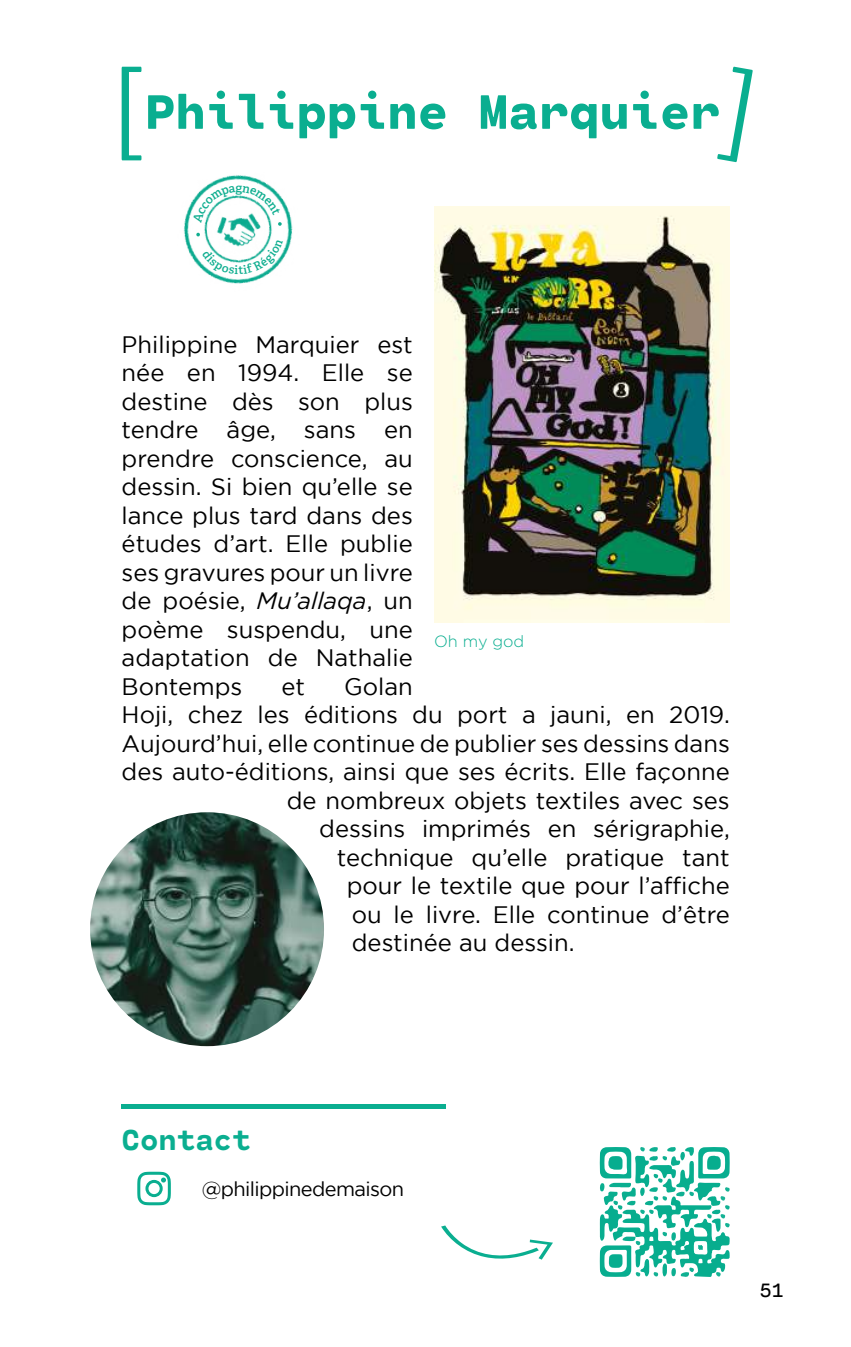
<style>
.page{position:relative;width:851px;height:1347px;background:#fff}
.page>*{position:absolute;margin:0;border:0;box-sizing:border-box;transform-origin:0 0}
.t1{font:800 50px "Cartograph CF";letter-spacing:-.01em;color:#0aae90}
.t2{font:800 30px "Cartograph CF";color:#0aae90}
.t3{font:23.75px/28.5px "Gotham";color:#000;text-align:justify}
.t4{font:20px "Gotham";letter-spacing:-.03em;color:#000}
.t5{font:20px "Cartograph CF";color:#000}
.t6{font:300 16.25px "Gotham";color:#0aae90}
.s1{font-style:italic}
</style>
<div class="page">
<img style="left:90px;top:812px;width:234px;height:234px;border-radius:117px">
<img style="left:434px;top:206px;width:295px;height:416px">
<svg style="left:122px;top:67px;width:19px;height:93px"></svg>
<hr style="left:122px;top:1104px;width:323px;height:4px;background:#0aae90">
<svg style="left:441px;top:1225px;width:112px;height:35px"></svg>
<svg style="left:717px;top:67px;width:35px;height:95px"></svg>
<svg style="left:137px;top:1171px;width:34px;height:34px"></svg>
<svg style="left:599px;top:1147px;width:130px;height:129px"></svg>
<img style="left:183px;top:175px;width:110px;height:109px">
<img style="left:191px;top:181px;width:95px;height:96px">
<img style="left:205px;top:226px;width:68px;height:7px">
<svg style="left:193px;top:185px;width:89px;height:41px"></svg>
<svg style="left:196px;top:233px;width:87px;height:41px"></svg>
<h1 class="t1" style="left:145px;top:70px;width:577px">Philippine Marquier</h1>
<p class="t3" style="left:122px;top:330px;width:293px">Philippine Marquier est née en 1994. Elle se destine dès son plus tendre âge, sans en prendre conscience, au dessin. Si bien qu’elle se lance plus tard dans des études d’art. Elle publie ses gravures pour un livre de poésie, <span class="s1">Mu’allaqa</span>, un poème suspendu, une adaptation de Nathalie Bontemps</p>
<p class="t6" style="left:434px;top:632px;width:92px">Oh my god</p>
<p class="t3" style="left:281px;top:672px;width:25px">et</p>
<p class="t3" style="left:344px;top:672px;width:70px">Golan</p>
<p class="t3" style="left:122px;top:700px;width:609px">Hoji, chez les éditions du port a jauni, en 2019.</p>
<p class="t3" style="left:122px;top:729px;width:609px">Aujourd’hui, elle continue de publier ses dessins dans</p>
<p class="t3" style="left:122px;top:757px;width:609px">des auto-éditions, ainsi que ses écrits. Elle façonne</p>
<p class="t3" style="left:287px;top:786px;width:444px">de nombreux objets textiles avec ses</p>
<p class="t3" style="left:319px;top:814px;width:412px">dessins imprimés en sérigraphie,</p>
<p class="t3" style="left:337px;top:843px;width:394px">technique qu’elle pratique tant</p>
<p class="t3" style="left:347px;top:871px;width:384px">pour le textile que pour l’affiche</p>
<p class="t3" style="left:352px;top:900px;width:379px">ou le livre. Elle continue d’être</p>
<p class="t3" style="left:352px;top:928px;width:224px">destinée au dessin.</p>
<p class="t2" style="left:122px;top:1115px;width:131px">Contact</p>
<p class="t4" style="left:202px;top:1177px;width:204px">@philippinedemaison</p>
<p class="t5" style="left:759px;top:1273px;width:26px">51</p>
</div>
